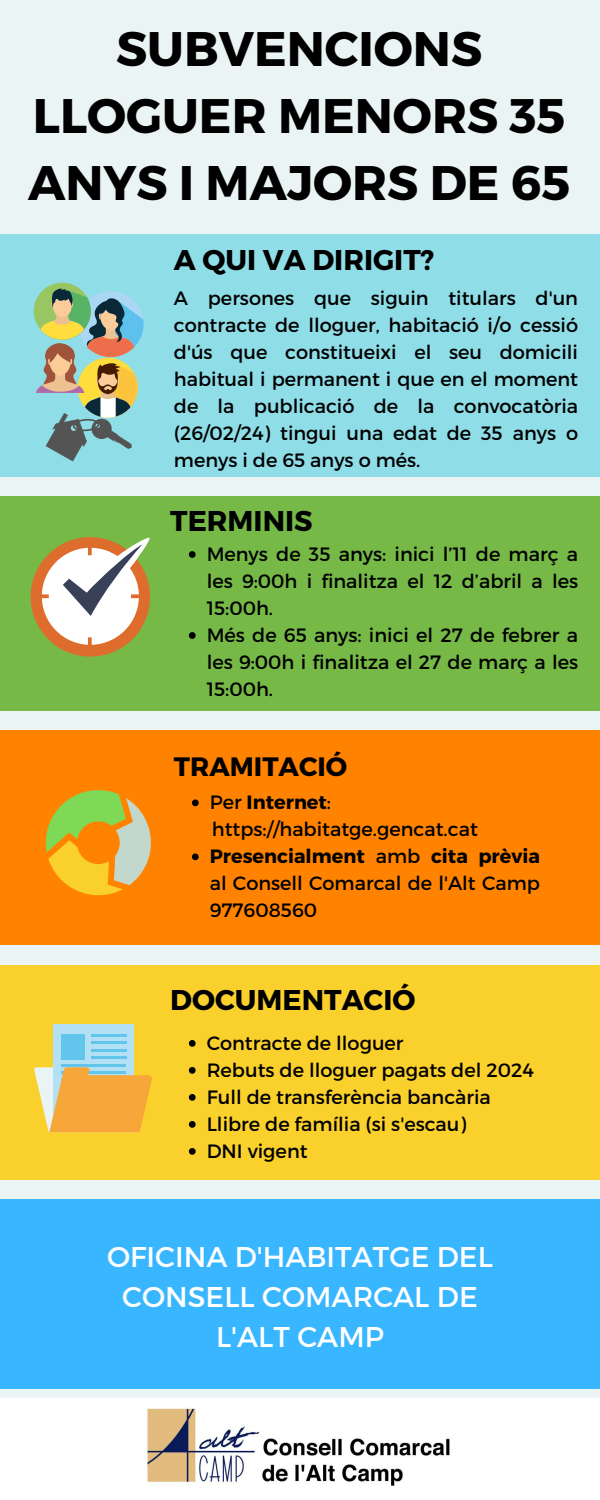
<style>
.page{position:relative;width:600px;height:1500px;background:#eaf4f4}
.page>*{position:absolute;margin:0;border:0;box-sizing:border-box;transform-origin:0 0}
.t1{font:700 48.5px/67.1px "Montserrat";color:#000;text-align:center}
.t2{font:28.6px/39.8px "Montserrat";color:#fff;text-align:center}
.t3{font:700 28.6px "Montserrat";color:#000}
.t4{font:700 26.6px "Montserrat";color:#000}
.t5{font:19.3px/27px "Montserrat";color:#000;text-align:justify}
.t6{font:700 19.3px "Montserrat";color:#000}
.s1{font-weight:400}
.s2{font-weight:700}
</style>
<div class="page">
<div style="left:0;top:234px;width:600px;height:242px;background:#8fdde7"></div>
<div style="left:0;top:496px;width:600px;height:215px;background:#76b947"></div>
<div style="left:0;top:731px;width:600px;height:214px;background:#ff8300"></div>
<div style="left:0;top:965px;width:600px;height:215px;background:#fad02c"></div>
<div style="left:0;top:1200px;width:600px;height:189px;background:#38b6ff"></div>
<svg style="left:34px;top:283px;width:110px;height:178px"></svg>
<svg style="left:31px;top:537px;width:119px;height:120px"></svg>
<svg style="left:46px;top:790px;width:105px;height:105px"></svg>
<div style="left:53px;top:1024px;width:81px;height:102px;background:#b4e0f3"></div>
<div style="left:61px;top:1034px;width:24px;height:25px;background:#62c6ec"></div>
<hr style="left:91px;top:1034px;width:35px;height:2px;background:#62c6ec">
<hr style="left:91px;top:1041px;width:35px;height:3px;background:#62c6ec">
<hr style="left:91px;top:1049px;width:35px;height:2px;background:#62c6ec">
<hr style="left:91px;top:1056px;width:35px;height:3px;background:#62c6ec">
<hr style="left:61px;top:1064px;width:65px;height:2px;background:#62c6ec">
<svg style="left:34px;top:1067px;width:118px;height:65px"></svg>
<div style="left:0;top:1399px;width:600px;height:101px;background:#fff"></div>
<img style="left:146px;top:1408px;width:304px;height:78px">
<svg style="left:189px;top:1040px;width:7px;height:7px"></svg>
<svg style="left:189px;top:1067px;width:7px;height:7px"></svg>
<svg style="left:189px;top:1094px;width:7px;height:7px"></svg>
<svg style="left:189px;top:1121px;width:7px;height:7px"></svg>
<svg style="left:189px;top:1148px;width:7px;height:7px"></svg>
<svg style="left:192px;top:799px;width:7px;height:7px"></svg>
<svg style="left:192px;top:853px;width:7px;height:7px"></svg>
<svg style="left:189px;top:551px;width:7px;height:7px"></svg>
<svg style="left:189px;top:632px;width:7px;height:7px"></svg>
<p class="t1" style="left:28px;top:13px;width:544px">SUBVENCIONS<br>LLOGUER MENORS 35<br>ANYS I MAJORS DE 65</p>
<p class="t3" style="left:174px;top:241px;width:262px">A QUI VA DIRIGIT?</p>
<p class="t5" style="left:174px;top:283px;width:406px">A persones que siguin titulars d'un contracte de lloguer, habitació i/o cessió d'ús que constitueixi el seu domicili habitual i permanent i que en el moment de la publicació de la convocatòria (26/02/24) tingui una edat de 35 anys o menys i de 65 anys o més.</p>
<p class="t3" style="left:170px;top:502px;width:144px">TERMINIS</p>
<p class="t5" style="left:207px;top:540px;width:373px">Menys de 35 anys: inici l’11 de març a les 9:00h i finalitza el 12 d’abril a les 15:00h.</p>
<h2 class="t5" style="left:207px;top:621px;width:373px">Més de 65 anys: inici el 27 de febrer a les 9:00h i finalitza el 27 de març a les 15:00h.</h2>
<p class="t4" style="left:174px;top:749px;width:175px">TRAMITACIÓ</p>
<h2 class="t6" style="left:210px;top:790px;width:123px"><span class="s1">Per</span> Internet<span class="s1">:</span></h2>
<p class="t5" style="left:212px;top:815px;width:268px">https://habitatge.gencat.cat</p>
<p class="t5" style="left:210px;top:842px;width:332px"><span class="s2">Presencialment</span> amb <span class="s2">cita prèvia </span>al Consell Comarcal de l'Alt Camp 977608560</p>
<p class="t3" style="left:170px;top:982px;width:247px">DOCUMENTACIÓ</p>
<p class="t5" style="left:207px;top:1028px;width:198px">Contracte de lloguer</p>
<h2 class="t5" style="left:207px;top:1055px;width:329px">Rebuts de lloguer pagats del 2024</h2>
<p class="t5" style="left:207px;top:1082px;width:286px">Full de transferència bancària</p>
<p class="t5" style="left:207px;top:1109px;width:261px">Llibre de família (si s'escau)</p>
<p class="t5" style="left:207px;top:1136px;width:102px">DNI vigent</p>
<h2 class="t2" style="left:107px;top:1236px;width:387px">OFICINA D'HABITATGE DEL<br>CONSELL COMARCAL DE<br>L'ALT CAMP</h2>
</div>
